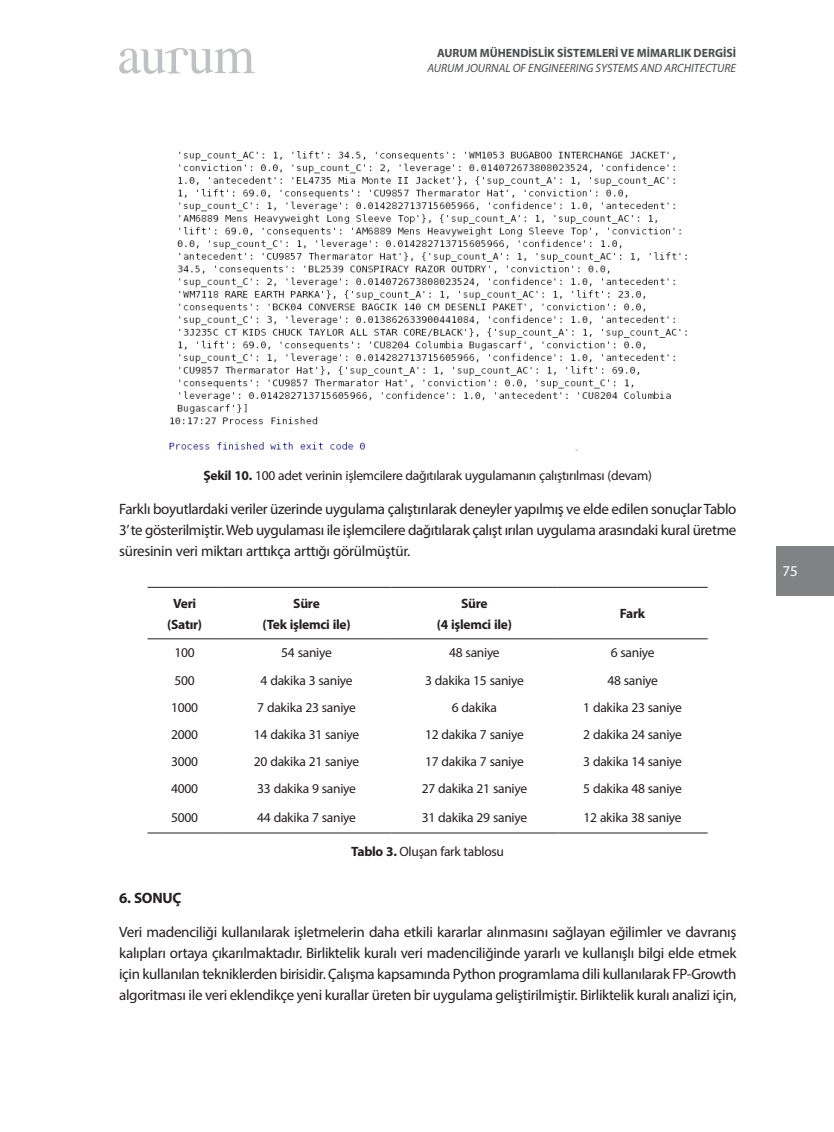
<style>
.page{position:relative;width:834px;height:1132px;background:#fff}
.page>*{position:absolute;margin:0;border:0;box-sizing:border-box;transform-origin:0 0}
.AurumNormal{font:15px/21px "Myriad Pro";letter-spacing:-.02em;color:#231f20;text-align:justify}
.t1{font:700 15px "Myriad Pro";letter-spacing:-.02em;color:#231f20}
.t2{font:15px "Myriad Pro";color:#fff}
.tablo_TXT{font:13.5px "Myriad Pro";letter-spacing:-.02em;color:#231f20}
.pictTXT{font:13.5px "Myriad Pro";letter-spacing:-.02em;color:#231f20}
.tablo_TXT-2{font:700 13.5px "Myriad Pro";letter-spacing:-.02em;color:#231f20}
.t3{font:italic 12px "Myriad Pro";color:#4b4c4d}
.t4{font:700 12px "Myriad Pro";color:#4b4c4d}
.s1{font-weight:700}
</style>
<div class="page">
<div style="left:776px;top:546px;width:57px;height:49px;background:#808285"></div>
<svg style="left:119px;top:48px;width:136px;height:26px"></svg>
<img style="left:169px;top:151px;width:517px;height:299px">
<hr style="left:147px;top:587px;width:75px;height:1px;background:#231f20">
<hr style="left:222px;top:587px;width:169px;height:1px;background:#231f20">
<hr style="left:391px;top:587px;width:166px;height:1px;background:#231f20">
<hr style="left:557px;top:587px;width:150px;height:1px;background:#231f20">
<hr style="left:147px;top:638px;width:75px;height:1px;background:#231f20">
<hr style="left:222px;top:638px;width:169px;height:1px;background:#231f20">
<hr style="left:391px;top:638px;width:166px;height:1px;background:#231f20">
<hr style="left:557px;top:638px;width:150px;height:1px;background:#231f20">
<hr style="left:147px;top:832px;width:75px;height:1px;background:#231f20">
<hr style="left:222px;top:832px;width:169px;height:1px;background:#231f20">
<hr style="left:391px;top:832px;width:166px;height:1px;background:#231f20">
<hr style="left:557px;top:832px;width:150px;height:1px;background:#231f20">
<p class="t4" style="left:437px;top:45px;width:300px">AURUM MÜHENDİSLİK SİSTEMLERİ VE MİMARLIK DERGİSİ</p>
<p class="t3" style="left:427px;top:60px;width:310px">AURUM JOURNAL OF ENGINEERING SYSTEMS AND ARCHITECTURE</p>
<p class="pictTXT" style="left:203px;top:467px;width:450px"><span class="s1">Şekil 10.</span> 100 adet verinin işlemcilere dağıtılarak uygulamanın çalıştırılması (devam)</p>
<p class="AurumNormal" style="left:119px;top:497px;width:618px">Farklı boyutlardaki veriler üzerinde uygulama çalıştırılarak deneyler yapılmış ve elde edilen sonuçlar Tablo 3’ te gösterilmiştir. Web uygulaması ile işlemcilere dağıtılarak çalışt ırılan uygulama arasındaki kural üretme süresinin veri miktarı arttıkça arttığı görülmüştür.</p>
<p class="tablo_TXT-2" style="left:173px;top:594px;width:25px">Veri</p>
<p class="tablo_TXT-2" style="left:167px;top:615px;width:37px">(Satır)</p>
<p class="tablo_TXT-2" style="left:293px;top:594px;width:28px">Süre</p>
<p class="tablo_TXT-2" style="left:262px;top:615px;width:90px">(Tek işlemci ile)</p>
<p class="tablo_TXT-2" style="left:461px;top:594px;width:28px">Süre</p>
<p class="tablo_TXT-2" style="left:437px;top:615px;width:77px">(4 işlemci ile)</p>
<p class="tablo_TXT-2" style="left:620px;top:604px;width:27px">Fark</p>
<p class="tablo_TXT" style="left:174px;top:644px;width:22px">100</p>
<p class="tablo_TXT" style="left:281px;top:644px;width:52px">54 saniye</p>
<p class="tablo_TXT" style="left:449px;top:644px;width:52px">48 saniye</p>
<p class="tablo_TXT" style="left:610px;top:644px;width:45px">6 saniye</p>
<p class="tablo_TXT" style="left:174px;top:671px;width:22px">500</p>
<p class="tablo_TXT" style="left:260px;top:671px;width:94px">4 dakika 3 saniye</p>
<p class="tablo_TXT" style="left:425px;top:671px;width:100px">3 dakika 15 saniye</p>
<p class="tablo_TXT" style="left:607px;top:671px;width:52px">48 saniye</p>
<p class="tablo_TXT" style="left:171px;top:698px;width:28px">1000</p>
<p class="tablo_TXT" style="left:257px;top:698px;width:100px">7 dakika 23 saniye</p>
<p class="tablo_TXT" style="left:451px;top:698px;width:47px">6 dakika</p>
<p class="tablo_TXT" style="left:583px;top:698px;width:100px">1 dakika 23 saniye</p>
<p class="tablo_TXT" style="left:171px;top:725px;width:28px">2000</p>
<p class="tablo_TXT" style="left:254px;top:725px;width:107px">14 dakika 31 saniye</p>
<p class="tablo_TXT" style="left:425px;top:725px;width:100px">12 dakika 7 saniye</p>
<p class="tablo_TXT" style="left:583px;top:725px;width:100px">2 dakika 24 saniye</p>
<p class="tablo_TXT" style="left:171px;top:753px;width:28px">3000</p>
<p class="tablo_TXT" style="left:254px;top:753px;width:107px">20 dakika 21 saniye</p>
<p class="tablo_TXT" style="left:425px;top:753px;width:100px">17 dakika 7 saniye</p>
<p class="tablo_TXT" style="left:583px;top:753px;width:100px">3 dakika 14 saniye</p>
<p class="tablo_TXT" style="left:171px;top:780px;width:28px">4000</p>
<p class="tablo_TXT" style="left:257px;top:780px;width:100px">33 dakika 9 saniye</p>
<p class="tablo_TXT" style="left:421px;top:780px;width:107px">27 dakika 21 saniye</p>
<p class="tablo_TXT" style="left:583px;top:780px;width:100px">5 dakika 48 saniye</p>
<p class="tablo_TXT" style="left:171px;top:809px;width:28px">5000</p>
<p class="tablo_TXT" style="left:257px;top:809px;width:100px">44 dakika 7 saniye</p>
<p class="tablo_TXT" style="left:421px;top:809px;width:107px">31 dakika 29 saniye</p>
<p class="tablo_TXT" style="left:583px;top:809px;width:99px">12 akika 38 saniye</p>
<p class="pictTXT" style="left:351px;top:843px;width:154px"><span class="s1">Tablo 3.</span> Oluşan fark tablosu</p>
<p class="t1" style="left:119px;top:887px;width:64px">6. SONUÇ</p>
<p class="AurumNormal" style="left:119px;top:920px;width:619px">Veri madenciliği kullanılarak işletmelerin daha etkili kararlar alınmasını sağlayan eğilimler ve davranış kalıpları ortaya çıkarılmaktadır. Birliktelik kuralı veri madenciliğinde yararlı ve kullanışlı bilgi elde etmek için kullanılan tekniklerden birisidir. Çalışma kapsamında Python programlama dili kullanılarak FP-Growth algoritması ile veri eklendikçe yeni kurallar üreten bir uygulama geliştirilmiştir. Birliktelik kuralı analizi için,</p>
<p class="t2" style="left:782px;top:562px;width:17px">75</p>
</div>
